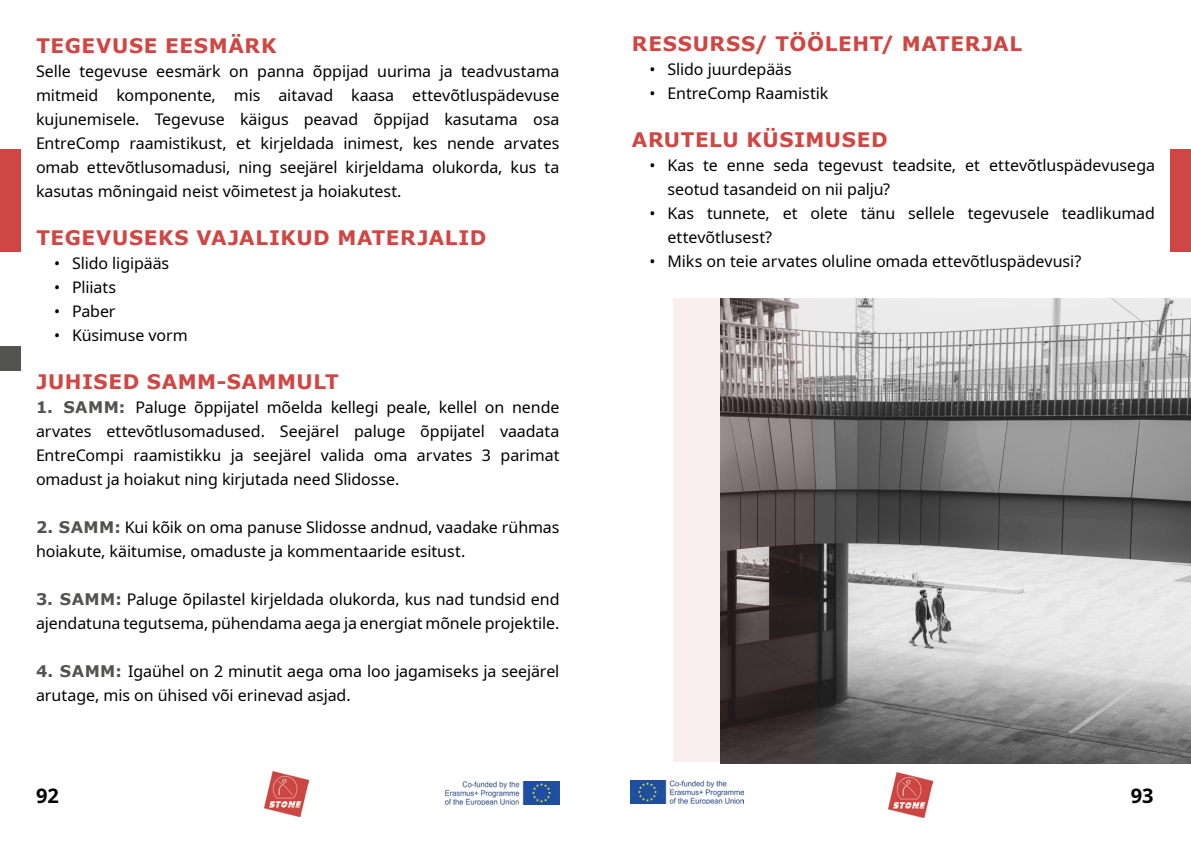
<style>
.page{position:relative;width:1191px;height:842px;background:#fff}
.page>*{position:absolute;margin:0;border:0;box-sizing:border-box;transform-origin:0 0}
.t1{font:700 20px "Verdana";letter-spacing:.03em;color:#cf4643}
.t2{font:700 20px "Noto Sans";color:#000}
.t3{font:16px/24px "Noto Sans";letter-spacing:-.005em;color:#000}
.s1{font-family:"Verdana";font-weight:700;color:#535352}
</style>
<div class="page">
<img style="left:888px;top:773px;width:44px;height:44px">
<img style="left:264px;top:772px;width:44px;height:44px">
<div style="left:1170px;top:149px;width:21px;height:103px;background:#cf4643"></div>
<div style="left:0;top:149px;width:20px;height:103px;background:#cf4643"></div>
<div style="left:0;top:347px;width:20px;height:24px;background:#535352"></div>
<img style="left:630px;top:781px;width:113px;height:23px">
<img style="left:446px;top:782px;width:113px;height:23px">
<img style="left:720px;top:298px;width:471px;height:466px">
<svg style="left:673px;top:298px;width:142px;height:464px;background:#978c8c"></svg>
<p class="t1" style="left:36px;top:32px;width:242px">TEGEVUSE EESMÄRK</p>
<p class="t3" style="left:36px;top:60px;width:525px;text-align:justify">Selle tegevuse eesmärk on panna õppijad uurima ja teadvustama mitmeid komponente, mis aitavad kaasa ettevõtluspädevuse kujunemisele. Tegevuse käigus peavad õppijad kasutama osa EntreComp raamistikust, et kirjeldada inimest, kes nende arvates omab ettevõtlusomadusi, ning seejärel kirjeldama olukorda, kus ta kasutas mõningaid neist võimetest ja hoiakutest.</p>
<p class="t1" style="left:36px;top:224px;width:451px">TEGEVUSEKS VAJALIKUD MATERJALID</p>
<p class="t3" style="left:54px;top:252px;width:117px">• Slido ligipääs</p>
<p class="t3" style="left:54px;top:276px;width:64px">• Pliiats</p>
<p class="t3" style="left:54px;top:300px;width:63px">• Paber</p>
<p class="t3" style="left:54px;top:324px;width:135px">• Küsimuse vorm</p>
<p class="t1" style="left:36px;top:368px;width:304px">JUHISED SAMM-SAMMULT</p>
<p class="t3" style="left:36px;top:396px;width:525px;text-align:justify"><span class="s1">1. SAMM:</span> Paluge õppijatel mõelda kellegi peale, kellel on nende arvates ettevõtlusomadused. Seejärel paluge õppijatel vaadata EntreCompi raamistikku ja seejärel valida oma arvates 3 parimat omadust ja hoiakut ning kirjutada need Slidosse.</p>
<p class="t3" style="left:36px;top:516px;width:525px"><span class="s1">2. SAMM:</span> Kui kõik on oma panuse Slidosse andnud, vaadake rühmas hoiakute, käitumise, omaduste ja kommentaaride esitust.</p>
<p class="t3" style="left:36px;top:588px;width:525px"><span class="s1">3. SAMM:</span> Paluge õpilastel kirjeldada olukorda, kus nad tundsid end ajendatuna tegutsema, pühendama aega ja energiat mõnele projektile.</p>
<p class="t3" style="left:36px;top:660px;width:525px"><span class="s1">4. SAMM:</span> Igaühel on 2 minutit aega oma loo jagamiseks ja seejärel arutage, mis on ühised või erinevad asjad.</p>
<p class="t1" style="left:632px;top:30px;width:392px">RESSURSS/ TÖÖLEHT/ MATERJAL</p>
<p class="t3" style="left:649px;top:58px;width:144px">• Slido juurdepääs</p>
<p class="t3" style="left:649px;top:82px;width:180px">• EntreComp Raamistik</p>
<p class="t1" style="left:632px;top:126px;width:257px">ARUTELU KÜSIMUSED</p>
<p class="t3" style="left:667px;top:154px;width:489px;text-indent:-18px">• Kas te enne seda tegevust teadsite, et ettevõtluspädevusega seotud tasandeid on nii palju?</p>
<p class="t3" style="left:667px;top:202px;width:489px;text-indent:-18px">• Kas tunnete, et olete tänu sellele tegevusele teadlikumad ettevõtlusest?</p>
<p class="t3" style="left:649px;top:250px;width:433px">• Miks on teie arvates oluline omada ettevõtluspädevusi?</p>
<p class="t2" style="left:36px;top:781px;width:24px">92</p>
<p class="t2" style="left:1130px;top:782px;width:24px">93</p>
</div>
